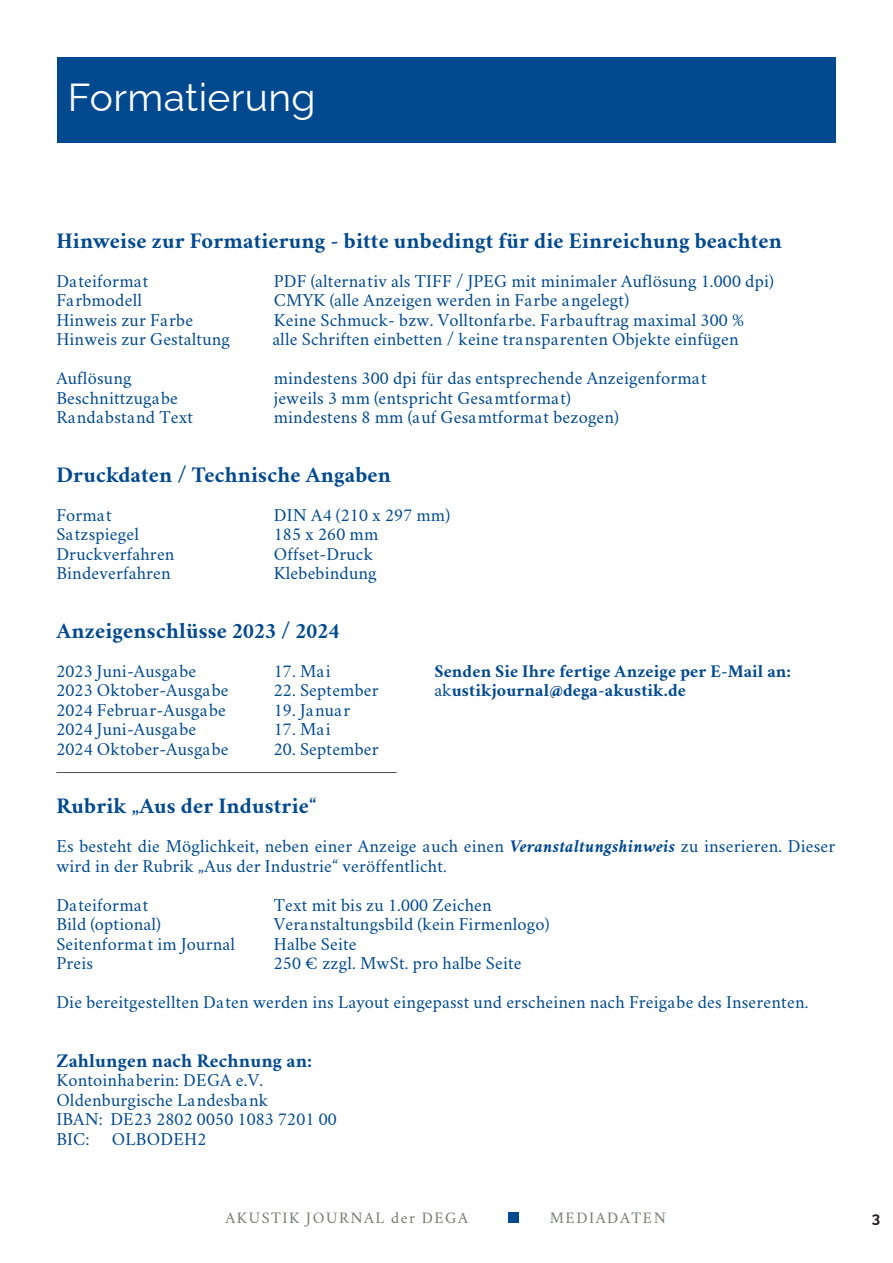
<style>
.page{position:relative;width:893px;height:1263px;background:#fff}
.page>*{position:absolute;margin:0;border:0;box-sizing:border-box;transform-origin:0 0}
.t1{font:39px "Raleway";letter-spacing:.01em;color:#fff}
.t2{font:700 22.5px "Crimson";letter-spacing:.01em;color:#01498e}
.t3{font:700 19.5px "Crimson";letter-spacing:.01em;color:#01498e}
.t4{font:18px/19.5px "Crimson";letter-spacing:.01em;color:#01498e}
.t5{font:700 18px "Crimson";letter-spacing:.01em;color:#01498e}
.t6{font:15.75px "Crimson";letter-spacing:.1em;color:#757b73}
.t7{font:700 15px "Raleway";color:#231f20}
.s1{font-weight:400}
.s2{font-weight:700;font-style:italic}
</style>
<div class="page">
<div style="left:57px;top:57px;width:779px;height:85px;background:#01498e"></div>
<hr style="left:56px;top:772px;width:340px;height:1px;background:#4a555b">
<div style="left:508px;top:1212px;width:11px;height:10px;background:#01498e"></div>
<h1 class="t1" style="left:68px;top:66px;width:249px">Formatierung</h1>
<p class="t2" style="left:56px;top:223px;width:727px">Hinweise zur Formatierung - bitte unbedingt für die Einreichung beachten</p>
<p class="t4" style="left:56px;top:270px;width:94px">Dateiformat</p>
<p class="t4" style="left:274px;top:270px;width:501px">PDF (alternativ als TIFF / JPEG mit minimaler Auflösung 1.000 dpi)</p>
<p class="t4" style="left:56px;top:289px;width:87px">Farbmodell</p>
<p class="t4" style="left:274px;top:289px;width:357px">CMYK (alle Anzeigen werden in Farbe angelegt)</p>
<p class="t4" style="left:56px;top:309px;width:138px">Hinweis zur Farbe</p>
<p class="t4" style="left:274px;top:309px;width:472px">Keine Schmuck- bzw. Volltonfarbe. Farbauftrag maximal 300 %</p>
<p class="t4" style="left:56px;top:328px;width:175px">Hinweis zur Gestaltung</p>
<p class="t4" style="left:272px;top:328px;width:468px">alle Schriften einbetten / keine transparenten Objekte einfügen</p>
<p class="t4" style="left:56px;top:367px;width:77px">Auflösung</p>
<p class="t4" style="left:274px;top:367px;width:434px">mindestens 300 dpi für das entsprechende Anzeigenformat</p>
<p class="t4" style="left:56px;top:387px;width:123px">Beschnittzugabe</p>
<p class="t4" style="left:274px;top:387px;width:298px">jeweils 3 mm (entspricht Gesamtformat)</p>
<p class="t4" style="left:56px;top:406px;width:138px">Randabstand Text</p>
<p class="t4" style="left:274px;top:406px;width:347px">mindestens 8 mm (auf Gesamtformat bezogen)</p>
<p class="t2" style="left:56px;top:457px;width:336px">Druckdaten / Technische Angaben</p>
<p class="t4" style="left:56px;top:504px;width:57px">Format</p>
<p class="t4" style="left:274px;top:504px;width:178px">DIN A4 (210 x 297 mm)</p>
<p class="t4" style="left:56px;top:523px;width:84px">Satzspiegel</p>
<p class="t4" style="left:274px;top:523px;width:106px">185 x 260 mm</p>
<p class="t4" style="left:56px;top:543px;width:120px">Druckverfahren</p>
<p class="t4" style="left:274px;top:543px;width:101px">Offset-Druck</p>
<p class="t4" style="left:56px;top:562px;width:116px">Bindeverfahren</p>
<p class="t4" style="left:274px;top:562px;width:104px">Klebebindung</p>
<p class="t2" style="left:56px;top:613px;width:285px">Anzeigenschlüsse 2023 / 2024</p>
<p class="t4" style="left:56px;top:660px;width:141px">2023 Juni-Ausgabe</p>
<p class="t4" style="left:274px;top:660px;width:58px">17. Mai</p>
<p class="t5" style="left:434px;top:657px;width:358px">Senden Sie Ihre fertige Anzeige per E-Mail an:</p>
<p class="t4" style="left:56px;top:679px;width:174px">2023 Oktober-Ausgabe</p>
<p class="t4" style="left:274px;top:679px;width:106px">22. September</p>
<p class="t5" style="left:434px;top:677px;width:253px"><span class="s1">ak</span>ustikjournal@dega-akustik.de</p>
<p class="t4" style="left:56px;top:699px;width:171px">2024 Februar-Ausgabe</p>
<p class="t4" style="left:274px;top:699px;width:78px">19. Januar</p>
<p class="t4" style="left:56px;top:718px;width:141px">2024 Juni-Ausgabe</p>
<p class="t4" style="left:274px;top:718px;width:58px">17. Mai</p>
<p class="t4" style="left:56px;top:738px;width:174px">2024 Oktober-Ausgabe</p>
<p class="t4" style="left:274px;top:738px;width:106px">20. September</p>
<p class="t2" style="left:56px;top:789px;width:262px">Rubrik „Aus der Industrie“</p>
<p class="t4" style="left:56px;top:835px;width:781px">Es besteht die Möglichkeit, neben einer Anzeige auch einen <span class="s2">Veranstaltungshinweis</span> zu inserieren. Dieser wird in der Rubrik „Aus der Industrie“ veröffentlicht.</p>
<p class="t4" style="left:56px;top:894px;width:94px">Dateiformat</p>
<p class="t4" style="left:274px;top:894px;width:219px">Text mit bis zu 1.000 Zeichen</p>
<p class="t4" style="left:56px;top:913px;width:106px">Bild (optional)</p>
<p class="t4" style="left:274px;top:913px;width:277px">Veranstaltungsbild (kein Firmenlogo)</p>
<p class="t4" style="left:56px;top:933px;width:180px">Seitenformat im Journal</p>
<p class="t4" style="left:274px;top:933px;width:84px">Halbe Seite</p>
<p class="t4" style="left:56px;top:952px;width:38px">Preis</p>
<p class="t4" style="left:56px;top:943px;width:754px;line-height:39px;text-indent:217px">250 € zzgl. MwSt. pro halbe Seite<br>Die bereitgestellten Daten werden ins Layout eingepasst und erscheinen nach Freigabe des Inserenten.</p>
<p class="t3" style="left:56px;top:1046px;width:257px">Zahlungen nach Rechnung an:</p>
<p class="t4" style="left:56px;top:1069px;width:282px">Kontoinhaberin: DEGA e.V.<br>Oldenburgische Landesbank<br>IBAN: DE23 2802 0050 1083 7201 00<br>BIC: OLBODEH2</p>
<p class="t6" style="left:225px;top:1207px;width:244px">AKUSTIK JOURNAL der DEGA</p>
<p class="t6" style="left:550px;top:1207px;width:118px">MEDIADATEN</p>
<p class="t7" style="left:872px;top:1206px;width:10px">3</p>
</div>
